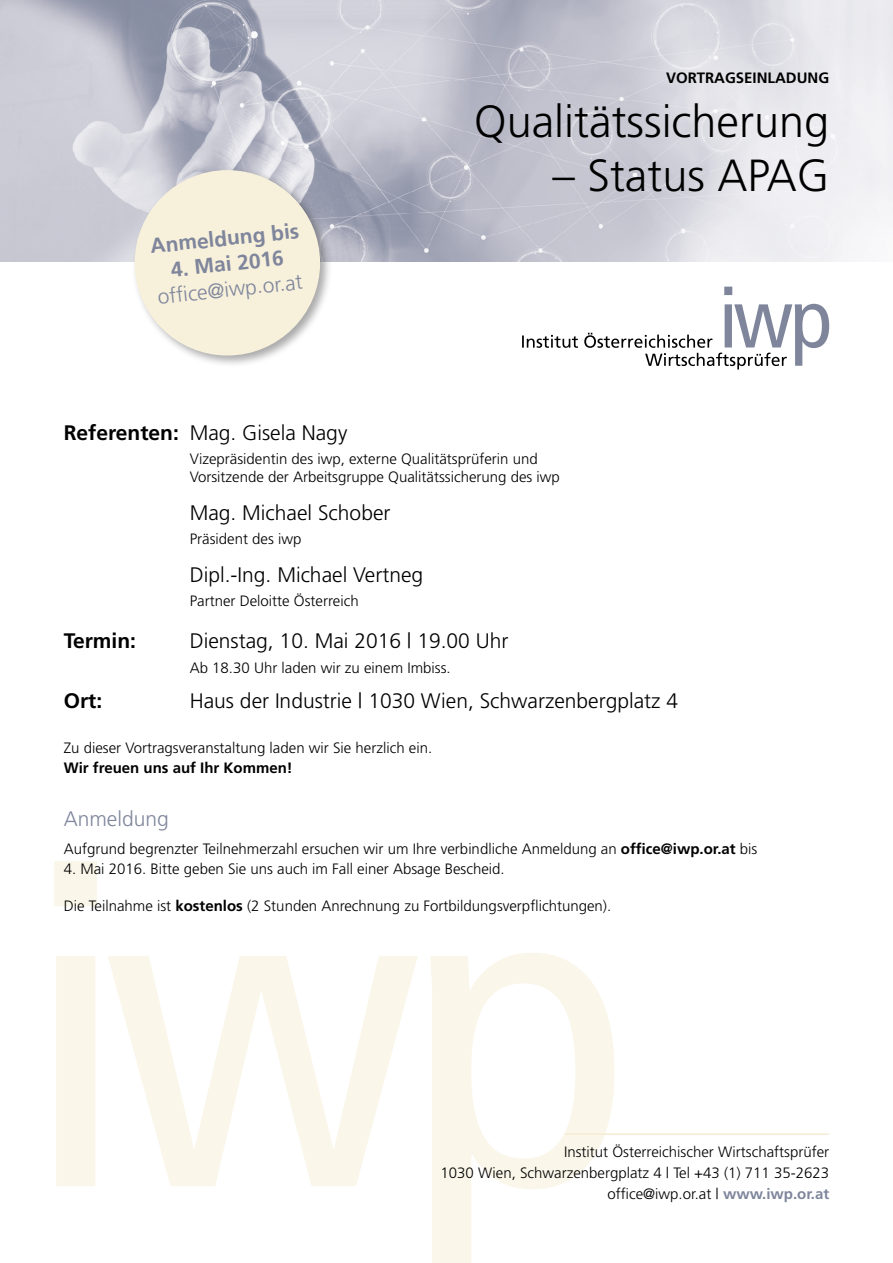
<style>
.page{position:relative;width:893px;height:1263px;background:#fff}
.page>*{position:absolute;margin:0;border:0;box-sizing:border-box;transform-origin:0 0}
.t1{font:300 45px "Frutiger";color:#000}
.t2{font:300 21px "Frutiger";color:#000}
.t3{font:300 21px "Frutiger";color:#7f869c}
.t4{font:700 21px "Frutiger";color:#7f869c}
.t5{font:700 21px "Frutiger";color:#000}
.t6{font:300 15px/21px "Frutiger";color:#000}
.t7{font:700 15px "Frutiger";color:#000}
.s1{font-weight:700}
.s2{font-weight:700;color:#7f869c}
</style>
<div class="page">
<svg style="left:54px;top:861px;width:560px;height:402px"></svg>
<img style="left:0;top:0;width:893px;height:261px">
<svg style="left:522px;top:287px;width:307px;height:82px"></svg>
<div style="left:131px;top:167px;width:202px;height:201px;background:#000;opacity:.34"></div>
<div style="left:135px;top:170px;width:185px;height:186px;background:#f7f0db;border-radius:50%"></div>
<hr style="left:565px;top:1133px;width:264px;height:2px;background:#f5ecd2">
<h2 class="t4" style="left:149px;top:234px;width:151px;rotate:-6deg">Anmeldung bis</h2>
<h2 class="t4" style="left:170px;top:257px;width:115px;rotate:-6deg">4. Mai 2016</h2>
<h2 class="t3" style="left:156px;top:285px;width:147px;rotate:-6deg">offi ce@iwp.or.at</h2>
<p class="t7" style="left:666px;top:69px;width:165px">VORTRAGSEINLADUNG</p>
<h1 class="t1" style="left:474px;top:96px;width:357px">Qualitätssicherung</h1>
<h1 class="t1" style="left:552px;top:150px;width:278px">– Status APAG</h1>
<h2 class="t2" style="left:64px;top:421px;width:285px"><span class="s1">Referenten:</span> Mag. Gisela Nagy</h2>
<p class="t6" style="left:190px;top:450px;width:372px;line-height:18px">Vizepräsidentin des iwp, externe Qualitätsprüferin und<br>Vorsitzende der Arbeitsgruppe Qualitätssicherung des iwp</p>
<h2 class="t2" style="left:190px;top:501px;width:202px">Mag. Michael Schober</h2>
<p class="t6" style="left:190px;top:528px;width:113px">Präsident des iwp</p>
<h2 class="t2" style="left:190px;top:563px;width:235px">Dipl.-Ing. Michael Vertneg</h2>
<p class="t6" style="left:190px;top:590px;width:170px">Partner Deloitte Österreich</p>
<h2 class="t5" style="left:64px;top:628px;width:74px">Termin:</h2>
<h2 class="t2" style="left:190px;top:629px;width:320px">Dienstag, 10. Mai 2016 | 19.00 Uhr</h2>
<p class="t6" style="left:190px;top:657px;width:262px">Ab 18.30 Uhr laden wir zu einem Imbiss.</p>
<h2 class="t5" style="left:64px;top:688px;width:40px">Ort:</h2>
<h2 class="t2" style="left:190px;top:689px;width:490px">Haus der Industrie | 1030 Wien, Schwarzenbergplatz 4</h2>
<p class="t6" style="left:64px;top:737px;width:370px">Zu dieser Vortragsveranstaltung laden wir Sie herzlich ein.</p>
<p class="t7" style="left:64px;top:758px;width:230px">Wir freuen uns auf Ihr Kommen!</p>
<h2 class="t3" style="left:64px;top:807px;width:107px">Anmeldung</h2>
<p class="t6" style="left:64px;top:838px;width:695px">Aufgrund begrenzter Teilnehmerzahl ersuchen wir um Ihre verbindliche Anmeldung an <span class="s1">office@iwp.or.at</span> bis</p>
<p class="t6" style="left:64px;top:858px;width:442px">4. Mai 2016. Bitte geben Sie uns auch im Fall einer Absage Bescheid.</p>
<p class="t6" style="left:64px;top:895px;width:549px">Die Teilnahme ist <span class="s1">kostenlos</span> (2 Stunden Anrechnung zu Fortbildungsverpflichtungen).</p>
<p class="t6" style="left:440px;top:1141px;width:390px;text-align:right">Institut Österreichischer Wirtschaftsprüfer<br>1030 Wien, Schwarzenbergplatz 4 | Tel +43 (1) 711 35-2623 office@iwp.or.at | <span class="s2">www.iwp.or.at</span></p>
</div>
